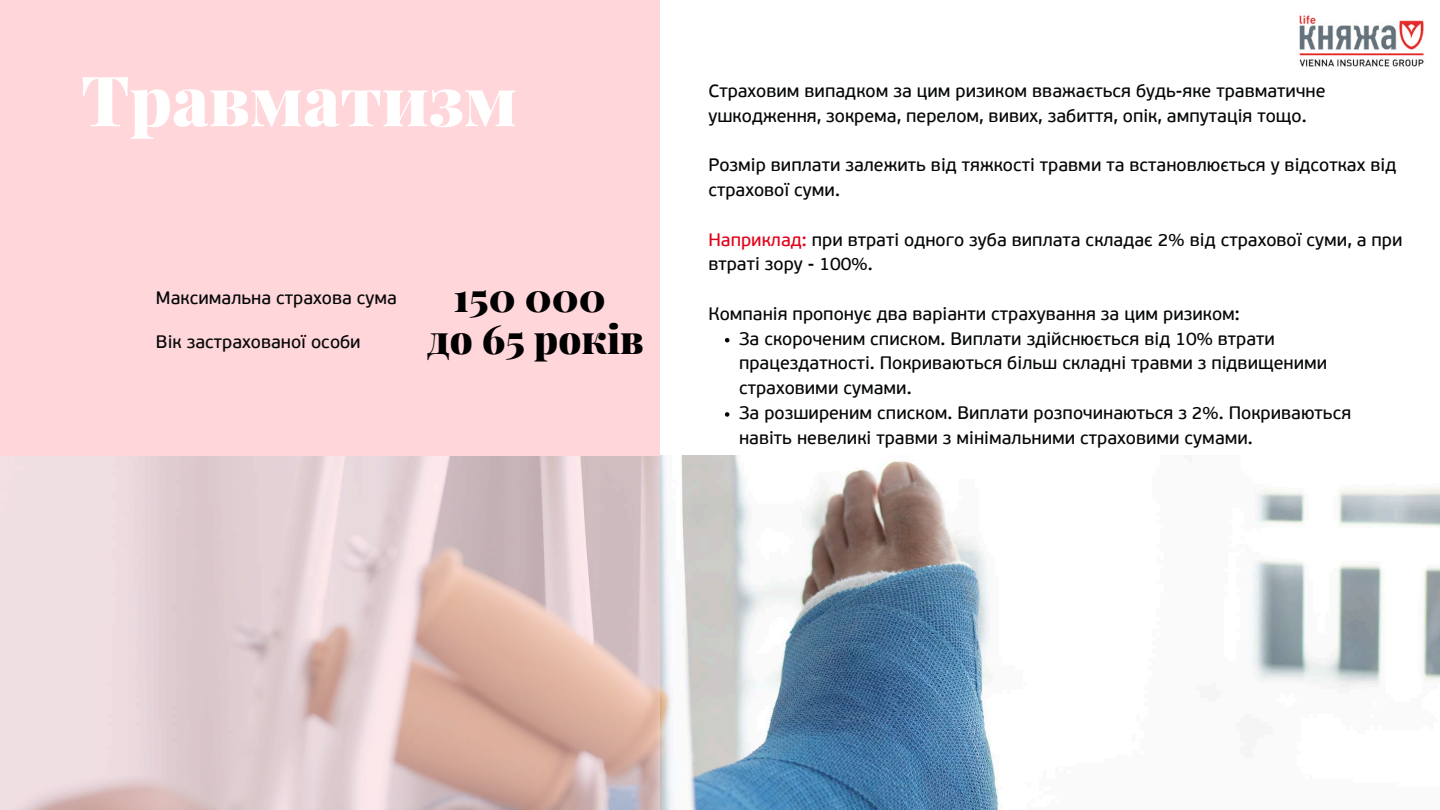
<style>
.page{position:relative;width:1440px;height:810px;background:#fff}
.page>*{position:absolute;margin:0;border:0;box-sizing:border-box;transform-origin:0 0}
.t1{font:900 69.5px "Playfair Display";color:#fff}
.t2{font:900 40px "Playfair Display";color:#000}
.t3{font:18px/24.8px "PF Beau Sans Pro Bbook";color:#050707}
.s1{color:#e2001a}
</style>
<div class="page">
<img style="left:660px;top:456px;width:780px;height:354px">
<div style="left:0;top:0;width:660px;height:456px;background:#ffd6da"></div>
<svg style="left:0;top:456px;width:660px;height:354px"></svg>
<svg style="left:725px;top:338px;width:4px;height:4px"></svg>
<svg style="left:725px;top:412px;width:4px;height:5px"></svg>
<img style="left:1299px;top:15px;width:125px;height:53px">
<h1 class="t1" style="left:81px;top:51px;width:438px">Травматизм</h1>
<p class="t3" style="left:708px;top:80px;width:619px">Страховим випадком за цим ризиком вважається будь-яке травматичне ушкодження, зокрема, перелом, вивих, забиття, опік, ампутація тощо.</p>
<p class="t3" style="left:708px;top:155px;width:689px">Розмір виплати залежить від тяжкості травми та встановлюється у відсотках від страхової суми.</p>
<p class="t3" style="left:708px;top:229px;width:696px"><span class="s1">Наприклад:</span> при втраті одного зуба виплата складає 2% від страхової суми, а при втраті зору - 100%.</p>
<p class="t3" style="left:739px;top:303px;width:614px;text-indent:-31px">Компанія пропонує два варіанти страхування за цим ризиком:<br>За скороченим списком. Виплати здійснюється від 10% втрати працездатності. Покриваються більш складні травми з підвищеними страховими сумами.<br>За розширеним списком. Виплати розпочинаються з 2%. Покриваються навіть невеликі травми з мінімальними страховими сумами.</p>
<p class="t3" style="left:156px;top:287px;width:243px">Максимальна страхова сума</p>
<h2 class="t2" style="left:454px;top:269px;width:154px">150 000</h2>
<p class="t3" style="left:156px;top:332px;width:206px">Вік застрахованої особи</p>
<h2 class="t2" style="left:427px;top:311px;width:218px">до 65 років</h2>
</div>
